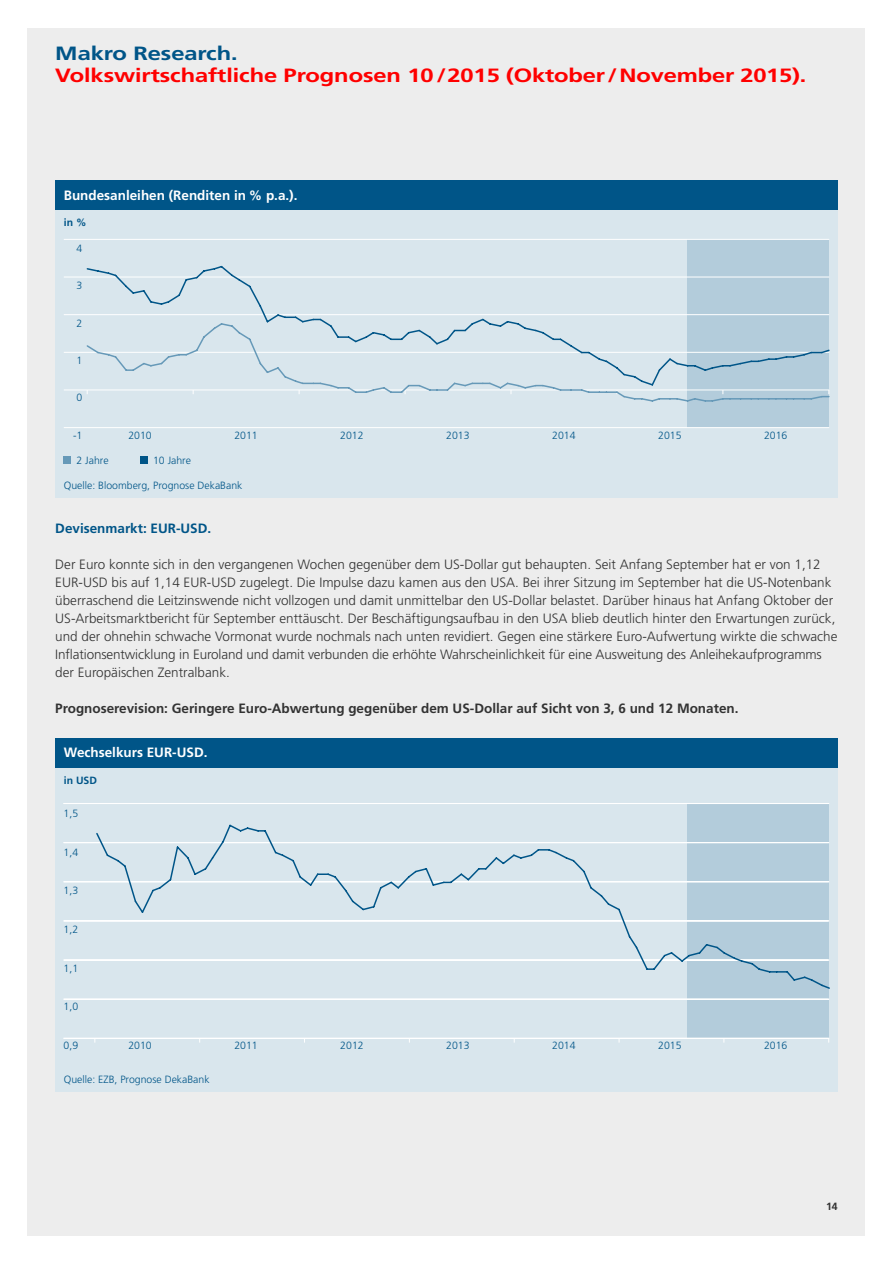
<style>
.page{position:relative;width:893px;height:1263px;background:#fff}
.page>*{position:absolute;margin:0;border:0;box-sizing:border-box;transform-origin:0 0}
.t1{font:24px "DK Frutiger OTPS Bold 80 HL";color:#f00}
.t2{font:24px "DK Frutiger OTPS Bold 80 HL";color:#058}
.t3{font:300 13.5px/18px "Deka Frutiger OTPS";color:#333}
.t4{font:700 13.5px "Deka Frutiger OTPS";color:#333}
.t5{font:700 13.5px "Deka Frutiger OTPS";color:#fff}
.t6{font:700 13.5px "Deka Frutiger OTPS";color:#058}
.t7{font:300 10.5px "Deka Frutiger OTPS";color:#058}
.t8{font:700 10.5px "Deka Frutiger OTPS";color:#058}
.t9{font:700 10.5px "Deka Frutiger OTPS";color:#333}
</style>
<div class="page">
<div style="left:28px;top:28px;width:837px;height:1207px;background:#ededed"></div>
<div style="left:55px;top:767px;width:783px;height:324px;background:#d9e6ed"></div>
<div style="left:687px;top:803px;width:142px;height:235px;background:#b3ccdb"></div>
<div style="left:63px;top:881px;width:766px;height:1px;border:1px solid #fff"></div>
<div style="left:63px;top:920px;width:766px;height:1px;border:1px solid #fff"></div>
<div style="left:63px;top:959px;width:766px;height:1px;border:1px solid #fff"></div>
<div style="left:63px;top:999px;width:766px;height:1px;border:1px solid #fff"></div>
<div style="left:63px;top:1038px;width:766px;height:1px;border:1px solid #fff"></div>
<div style="left:63px;top:842px;width:766px;height:1px;border:1px solid #fff"></div>
<div style="left:63px;top:803px;width:766px;height:1px;border:1px solid #fff"></div>
<div style="left:55px;top:738px;width:783px;height:29px;background:#058"></div>
<svg style="left:95px;top:824px;width:735px;height:165px"></svg>
<div style="left:55px;top:210px;width:783px;height:287px;background:#d9e6ed"></div>
<div style="left:687px;top:239px;width:142px;height:189px;background:#b3ccdb"></div>
<hr style="left:64px;top:239px;width:765px;height:1px;background:#fff">
<hr style="left:64px;top:277px;width:765px;height:1px;background:#fff">
<hr style="left:64px;top:314px;width:765px;height:1px;background:#fff">
<hr style="left:64px;top:352px;width:765px;height:1px;background:#fff">
<hr style="left:64px;top:389px;width:765px;height:1px;background:#fff">
<hr style="left:64px;top:427px;width:765px;height:1px;background:#fff">
<div style="left:140px;top:457px;width:8px;height:7px;background:#058"></div>
<div style="left:64px;top:457px;width:7px;height:7px;background:#6699b8"></div>
<div style="left:55px;top:180px;width:783px;height:30px;background:#058"></div>
<svg style="left:86px;top:265px;width:743px;height:57px"></svg>
<svg style="left:85px;top:322px;width:745px;height:80px"></svg>
<h1 class="t2" style="left:55px;top:37px;width:184px">Makro Research.</h1>
<h1 class="t1" style="left:55px;top:59px;width:753px">Volkswirtschaftliche Prognosen 10/2015 (Oktober/November 2015).</h1>
<p class="t5" style="left:64px;top:187px;width:235px">Bundesanleihen (Renditen in % p.a.).</p>
<p class="t8" style="left:64px;top:216px;width:24px">in %</p>
<p class="t7" style="left:77px;top:242px;width:7px">4</p>
<p class="t7" style="left:77px;top:279px;width:7px">3</p>
<p class="t7" style="left:77px;top:317px;width:7px">2</p>
<p class="t7" style="left:77px;top:354px;width:7px">1</p>
<p class="t7" style="left:77px;top:391px;width:7px">0</p>
<p class="t7" style="left:73px;top:429px;width:11px">-1</p>
<p class="t7" style="left:128px;top:429px;width:25px">2010</p>
<p class="t7" style="left:234px;top:429px;width:25px">2011</p>
<p class="t7" style="left:340px;top:429px;width:25px">2012</p>
<p class="t7" style="left:446px;top:429px;width:25px">2013</p>
<p class="t7" style="left:552px;top:429px;width:25px">2014</p>
<p class="t7" style="left:658px;top:429px;width:25px">2015</p>
<p class="t7" style="left:764px;top:429px;width:25px">2016</p>
<p class="t7" style="left:77px;top:454px;width:34px">2 Jahre</p>
<p class="t7" style="left:153px;top:454px;width:39px">10 Jahre</p>
<p class="t7" style="left:64px;top:479px;width:180px">Quelle: Bloomberg, Prognose DekaBank</p>
<p class="t6" style="left:55px;top:520px;width:158px">Devisenmarkt: EUR-USD.</p>
<p class="t3" style="left:55px;top:556px;width:784px">Der Euro konnte sich in den vergangenen Wochen gegenüber dem US-Dollar gut behaupten. Seit Anfang September hat er von 1,12<br>EUR-USD bis auf 1,14 EUR-USD zugelegt. Die Impulse dazu kamen aus den USA. Bei ihrer Sitzung im September hat die US-Notenbank überraschend die Leitzinswende nicht vollzogen und damit unmittelbar den US-Dollar belastet. Darüber hinaus hat Anfang Oktober der US-Arbeitsmarktbericht für September enttäuscht. Der Beschäftigungsaufbau in den USA blieb deutlich hinter den Erwartungen zurück, und der ohnehin schwache Vormonat wurde nochmals nach unten revidiert. Gegen eine stärkere Euro-Aufwertung wirkte die schwache Inflationsentwicklung in Euroland und damit verbunden die erhöhte Wahrscheinlichkeit für eine Ausweitung des Anleihekaufprogramms der Europäischen Zentralbank.</p>
<p class="t4" style="left:55px;top:700px;width:685px">Prognoserevision: Geringere Euro-Abwertung gegenüber dem US-Dollar auf Sicht von 3, 6 und 12 Monaten.</p>
<p class="t5" style="left:64px;top:744px;width:145px">Wechselkurs EUR-USD.</p>
<p class="t8" style="left:64px;top:774px;width:35px">in USD</p>
<p class="t7" style="left:64px;top:807px;width:16px">1,5</p>
<p class="t7" style="left:64px;top:846px;width:16px">1,4</p>
<p class="t7" style="left:64px;top:884px;width:16px">1,3</p>
<p class="t7" style="left:64px;top:923px;width:16px">1,2</p>
<p class="t7" style="left:64px;top:962px;width:16px">1,1</p>
<p class="t7" style="left:64px;top:1000px;width:16px">1,0</p>
<p class="t7" style="left:64px;top:1039px;width:16px">0,9</p>
<p class="t7" style="left:128px;top:1039px;width:25px">2010</p>
<p class="t7" style="left:234px;top:1039px;width:25px">2011</p>
<p class="t7" style="left:340px;top:1039px;width:25px">2012</p>
<p class="t7" style="left:446px;top:1039px;width:25px">2013</p>
<p class="t7" style="left:552px;top:1039px;width:25px">2014</p>
<p class="t7" style="left:658px;top:1039px;width:25px">2015</p>
<p class="t7" style="left:764px;top:1039px;width:25px">2016</p>
<p class="t7" style="left:64px;top:1073px;width:147px">Quelle: EZB, Prognose DekaBank</p>
<p class="t9" style="left:826px;top:1200px;width:13px">14</p>
</div>
